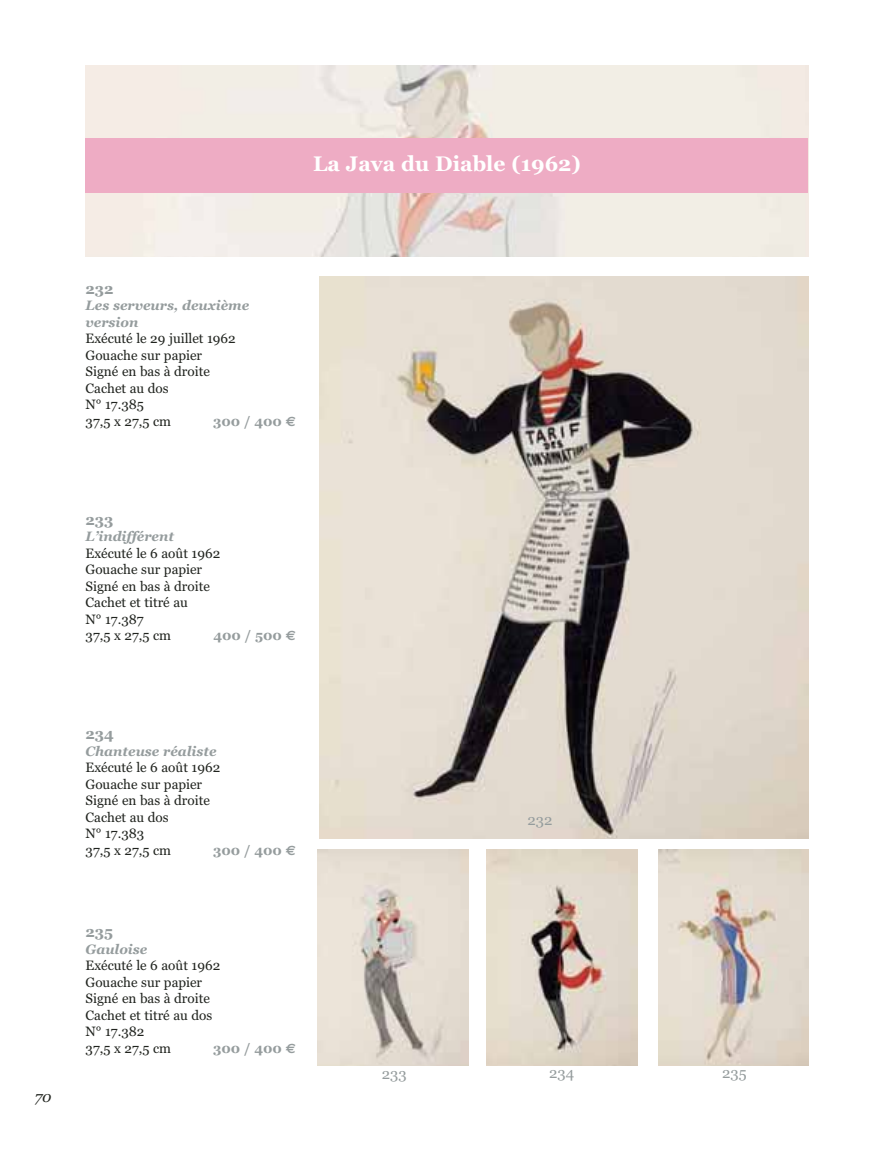
<style>
.page{position:relative;width:894px;height:1152px;background:#fff}
.page>*{position:absolute;margin:0;border:0;box-sizing:border-box;transform-origin:0 0}
.t1{font:700 21px "Georgia";color:#fff}
.t2{font:700 15px "Georgia";color:#959c9d}
.t3{font:15px "Georgia";color:#959c9d}
.t4{font:italic 15px "Georgia";color:#20231e}
.t5{font:13.5px/16.5px "Georgia";color:#20231e}
.t6{font:italic 700 13.5px/16.5px "Georgia";color:#959c9d}
.t7{font:700 13.5px "Georgia";color:#959c9d}
.s1{font-family:"Euro Sans"}
</style>
<div class="page">
<img style="left:86px;top:66px;width:722px;height:190px">
<div style="left:86px;top:138px;width:722px;height:55px;background:#eeacc4"></div>
<img style="left:319px;top:277px;width:489px;height:561px">
<img style="left:318px;top:850px;width:150px;height:215px">
<img style="left:487px;top:850px;width:150px;height:215px">
<img style="left:658px;top:850px;width:150px;height:215px">
<h1 class="t1" style="left:313px;top:155px;width:269px">La Java du Diable (1962)</h1>
<p class="t2" style="left:86px;top:283px;width:30px">232</p>
<p class="t6" style="left:86px;top:299px;width:165px">Les serveurs, deuxième version</p>
<p class="t5" style="left:86px;top:332px;width:152px">Exécuté le 29 juillet 1962<br>Gouache sur papier<br>Signé en bas à droite<br>Cachet au dos<br>N° 17.385<br>37,5 x 27,5 cm</p>
<p class="t7" style="left:213px;top:416px;width:84px">300 / 400 <span class="s1">€</span></p>
<p class="t2" style="left:86px;top:514px;width:30px">233</p>
<p class="t6" style="left:86px;top:530px;width:90px">L’indifférent</p>
<p class="t5" style="left:86px;top:546px;width:136px">Exécuté le 6 août 1962<br>Gouache sur papier<br>Signé en bas à droite<br>Cachet et titré au<br>N° 17.387<br>37,5 x 27,5 cm</p>
<p class="t7" style="left:213px;top:630px;width:84px">400 / 500 <span class="s1">€</span></p>
<p class="t4" style="left:35px;top:1090px;width:18px">70</p>
<p class="t2" style="left:86px;top:728px;width:30px">234</p>
<p class="t6" style="left:86px;top:744px;width:133px">Chanteuse réaliste</p>
<p class="t5" style="left:86px;top:761px;width:136px">Exécuté le 6 août 1962<br>Gouache sur papier<br>Signé en bas à droite<br>Cachet au dos<br>N° 17.383<br>37,5 x 27,5 cm</p>
<p class="t7" style="left:213px;top:845px;width:84px">300 / 400 <span class="s1">€</span></p>
<p class="t2" style="left:86px;top:926px;width:29px">235</p>
<p class="t6" style="left:86px;top:942px;width:63px">Gauloise</p>
<p class="t5" style="left:86px;top:959px;width:136px">Exécuté le 6 août 1962<br>Gouache sur papier<br>Signé en bas à droite<br>Cachet et titré au dos<br>N° 17.382<br>37,5 x 27,5 cm</p>
<p class="t7" style="left:213px;top:1043px;width:84px">300 / 400 <span class="s1">€</span></p>
<p class="t3" style="left:527px;top:814px;width:27px">232</p>
<p class="t3" style="left:382px;top:1068px;width:26px">233</p>
<p class="t3" style="left:549px;top:1067px;width:27px">234</p>
<p class="t3" style="left:722px;top:1067px;width:26px">235</p>
</div>
